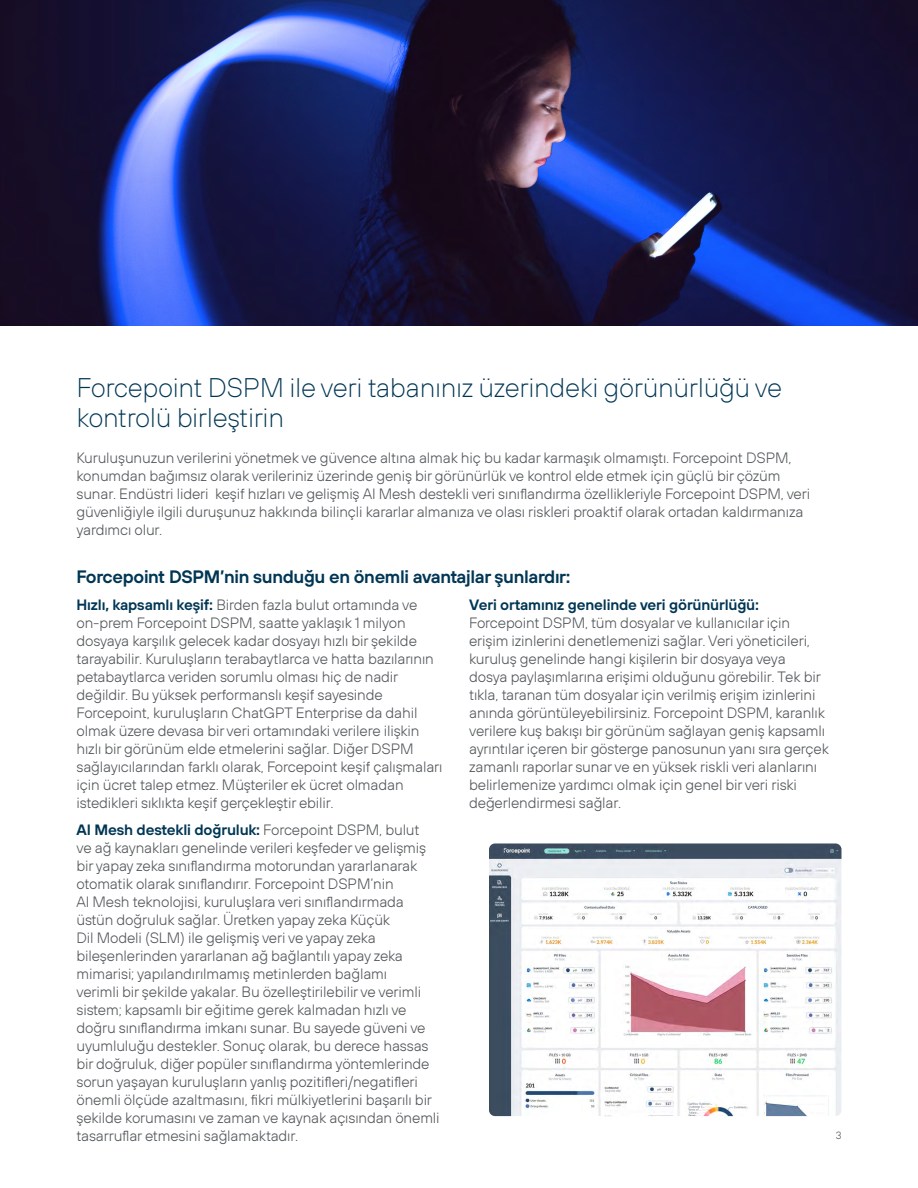
<style>
.page{position:relative;width:918px;height:1188px;background:#fff}
.page>*{position:absolute;margin:0;border:0;box-sizing:border-box;transform-origin:0 0}
.t1{font:200 27px/30px "FP Sans";letter-spacing:-.015em;color:#003654}
.t2{font:600 18px "FP Sans";letter-spacing:-.02em;color:#003654}
.t3{font:300 15px/18px "FP Sans";letter-spacing:-.01em;color:#53575a}
.t4{font:600 15px "FP Sans";letter-spacing:-.01em;color:#003654}
.t5{font:300 10.5px "FP Sans";color:#53575a}
.s1{font-weight:600;color:#003654}
</style>
<div class="page">
<img style="left:0;top:0;width:918px;height:326px">
<img style="left:489px;top:843px;width:353px;height:273px">
<h1 class="t1" style="left:76px;top:372px;width:707px">Forcepoint DSPM ile veri tabanınız üzerindeki görünürlüğü ve kontrolü birleştirin</h1>
<p class="t3" style="left:76px;top:449px;width:735px">Kuruluşunuzun verilerini yönetmek ve güvence altına almak hiç bu kadar karmaşık olmamıştı. Forcepoint DSPM, konumdan bağımsız olarak verileriniz üzerinde geniş bir görünürlük ve kontrol elde etmek için güçlü bir çözüm sunar. Endüstri lideri keşif hızları ve gelişmiş AI Mesh destekli veri sınıflandırma özellikleriyle Forcepoint DSPM, veri güvenliğiyle ilgili duruşunuz hakkında bilinçli kararlar almanıza ve olası riskleri proaktif olarak ortadan kaldırmanıza yardımcı olur.</p>
<p class="t2" style="left:76px;top:565px;width:496px">Forcepoint DSPM’nin sunduğu en önemli avantajlar şunlardır:</p>
<p class="t3" style="left:76px;top:596px;width:367px"><span class="s1">Hızlı, kapsamlı keşif:</span> Birden fazla bulut ortamında ve on-prem Forcepoint DSPM, saatte yaklaşık 1 milyon dosyaya karşılık gelecek kadar dosyayı hızlı bir şekilde tarayabilir. Kuruluşların terabaytlarca ve hatta bazılarının petabaytlarca veriden sorumlu olması hiç de nadir değildir. Bu yüksek performanslı keşif sayesinde Forcepoint, kuruluşların ChatGPT Enterprise da dahil olmak üzere devasa bir veri ortamındaki verilere ilişkin hızlı bir görünüm elde etmelerini sağlar. Diğer DSPM sağlayıcılarından farklı olarak, Forcepoint keşif çalışmaları için ücret talep etmez. Müşteriler ek ücret olmadan istedikleri sıklıkta keşif gerçekleştir ebilir.</p>
<p class="t3" style="left:76px;top:821px;width:365px"><span class="s1">AI Mesh destekli doğruluk:</span> Forcepoint DSPM, bulut<br>ve ağ kaynakları genelinde verileri keşfeder ve gelişmiş bir yapay zeka sınıflandırma motorundan yararlanarak otomatik olarak sınıflandırır. Forcepoint DSPM’nin<br>AI Mesh teknolojisi, kuruluşlara veri sınıflandırmada üstün doğruluk sağlar. Üretken yapay zeka Küçük<br>Dil Modeli (SLM) ile gelişmiş veri ve yapay zeka bileşenlerinden yararlanan ağ bağlantılı yapay zeka mimarisi; yapılandırılmamış metinlerden bağlamı<br>verimli bir şekilde yakalar. Bu özelleştirilebilir ve verimli sistem; kapsamlı bir eğitime gerek kalmadan hızlı ve doğru sınıflandırma imkanı sunar. Bu sayede güveni ve uyumluluğu destekler. Sonuç olarak, bu derece hassas bir doğruluk, diğer popüler sınıflandırma yöntemlerinde sorun yaşayan kuruluşların yanlış pozitifleri/negatifleri önemli ölçüde azaltmasını, fikri mülkiyetlerini başarılı bir şekilde korumasını ve zaman ve kaynak açısından önemli tasarruflar etmesini sağlamaktadır.</p>
<p class="t4" style="left:469px;top:595px;width:291px">Veri ortamınız genelinde veri görünürlüğü:</p>
<p class="t3" style="left:469px;top:614px;width:361px">Forcepoint DSPM, tüm dosyalar ve kullanıcılar için erişim izinlerini denetlemenizi sağlar. Veri yöneticileri, kuruluş genelinde hangi kişilerin bir dosyaya veya<br>dosya paylaşımlarına erişimi olduğunu görebilir. Tek bir tıkla, taranan tüm dosyalar için verilmiş erişim izinlerini anında görüntüleyebilirsiniz. Forcepoint DSPM, karanlık verilere kuş bakışı bir görünüm sağlayan geniş kapsamlı ayrıntılar içeren bir gösterge panosunun yanı sıra gerçek zamanlı raporlar sunar ve en yüksek riskli veri alanlarını belirlemenize yardımcı olmak için genel bir veri riski değerlendirmesi sağlar.</p>
<p class="t5" style="left:836px;top:1128px;width:7px">3</p>
</div>
